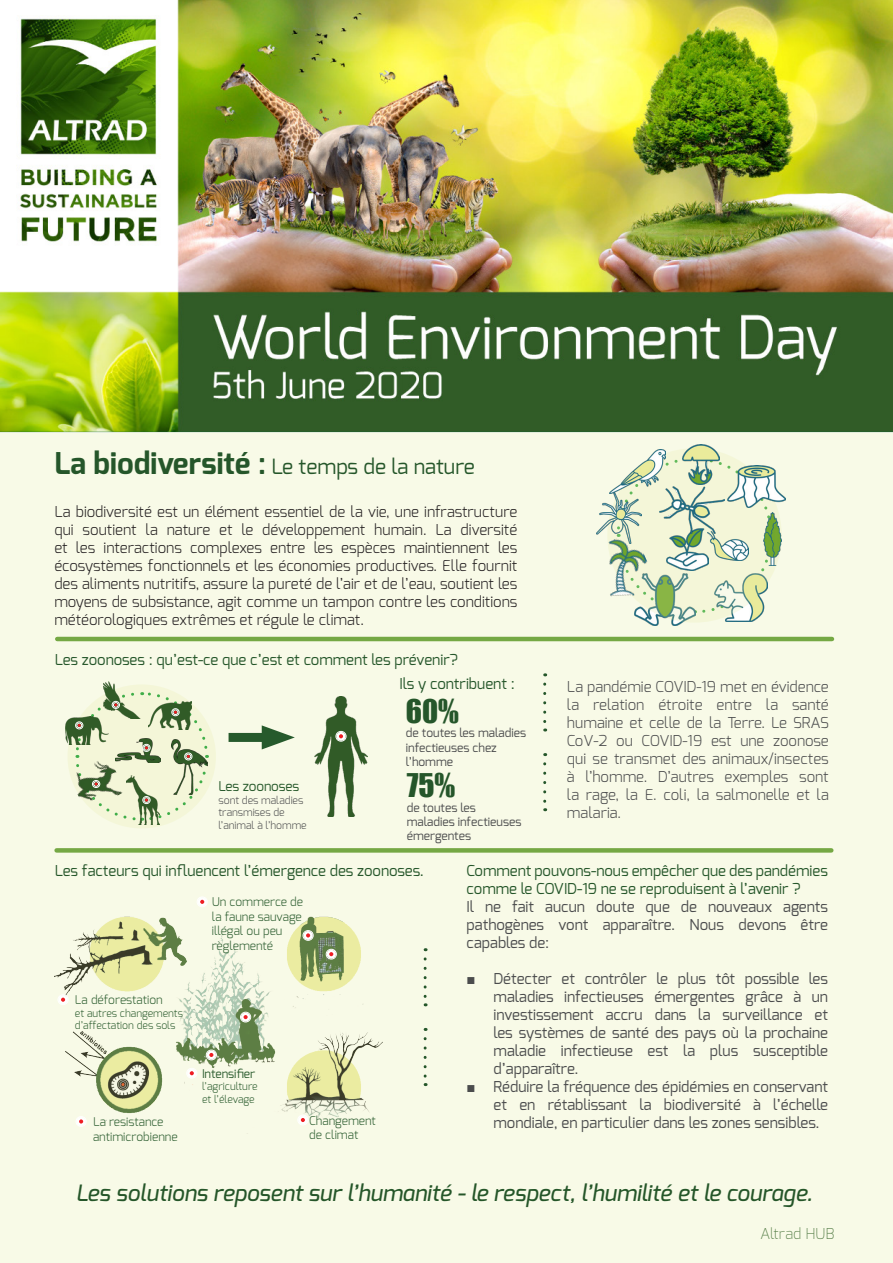
<style>
.page{position:relative;width:893px;height:1263px;background:#fff}
.page>*{position:absolute;margin:0;border:0;box-sizing:border-box;transform-origin:0 0}
.t1{font:30px "Impact";color:#25562a}
.t2{font:italic 500 22.5px "Exo";color:#255629}
.t3{font:21px "Exo";color:#25562a}
.t4{font:15px/18px "Exo";color:#4b4c4d;text-align:justify}
.t5{font:300 15px/18px "Exo";color:#231f20;text-align:justify}
.t6{font:300 15px/18px "Exo";color:#4b4c4d;text-align:justify}
.t7{font:15px/18px "Exo";color:#25562a}
.t8{font:200 15px "Exo";color:#25592b}
.t9{font:13.5px "Exo";color:#285a2c}
.t10{font:300 12px/14.4px "Exo";color:#285a2c}
.t11{font:12px/14.4px "Exo";color:#4b4c4d}
.t12{font:300 12px "Exo";color:#2a5b2d}
.t13{font:12px "Exo";color:#2a5b2d}
.t14{font:300 10.5px/12.6px "Exo";color:#2a5b2d}
.t15{font:300 10.5px/12.6px "Exo";color:#4b4c4d}
.s1{font-weight:700;font-size:30px}
.s2{color:#285a2c}
.s3{font-family:"Arial"}
</style>
<div class="page">
<img style="left:0;top:0;width:893px;height:430px">
<div style="left:0;top:430px;width:893px;height:833px;background:#f8fae7"></div>
<svg style="left:615px;top:456px;width:159px;height:159px"></svg>
<img style="left:634px;top:604px;width:62px;height:21px">
<img style="left:715px;top:585px;width:52px;height:36px">
<svg style="left:607px;top:448px;width:175px;height:175px;background:#e0e9c7"></svg>
<img style="left:667px;top:533px;width:41px;height:37px">
<img style="left:682px;top:444px;width:37px;height:40px">
<img style="left:763px;top:512px;width:18px;height:53px">
<img style="left:728px;top:465px;width:57px;height:42px">
<img style="left:596px;top:492px;width:46px;height:39px">
<img style="left:590px;top:531px;width:68px;height:73px">
<img style="left:707px;top:531px;width:41px;height:30px">
<img style="left:660px;top:486px;width:64px;height:47px">
<img style="left:610px;top:450px;width:56px;height:44px">
<hr style="left:57px;top:637px;width:775px;height:4px;background:#75a844">
<div style="left:57px;top:848px;width:774px;height:5px;background:#75a844"></div>
<svg style="left:543px;top:684px;width:3px;height:47px"></svg>
<svg style="left:543px;top:764px;width:3px;height:47px"></svg>
<svg style="left:424px;top:959px;width:3px;height:47px"></svg>
<svg style="left:424px;top:1038px;width:3px;height:48px"></svg>
<div style="left:68px;top:684px;width:148px;height:144px;background:#f4f6d8;border-radius:50%"></div>
<img style="left:65px;top:717px;width:9px;height:27px">
<img style="left:68px;top:764px;width:6px;height:48px">
<img style="left:138px;top:822px;width:22px;height:3px">
<img style="left:104px;top:681px;width:38px;height:10px">
<img style="left:315px;top:697px;width:52px;height:120px">
<div style="left:229px;top:733px;width:47px;height:9px;background:#265a2c"></div>
<svg style="left:262px;top:725px;width:33px;height:24px"></svg>
<svg style="left:74px;top:691px;width:136px;height:131px"></svg>
<div style="left:241px;top:1013px;width:9px;height:8px;background:#fff;border-radius:50%"></div>
<div style="left:240px;top:1012px;width:11px;height:10px;border:1px solid #fff;border-radius:50%"></div>
<div style="left:242px;top:1013px;width:8px;height:8px;border:1px solid #fff;border-radius:50%"></div>
<svg style="left:244px;top:1015px;width:4px;height:4px"></svg>
<div style="left:326px;top:949px;width:10px;height:10px;border:1px solid #fff;border-radius:50%"></div>
<div style="left:327px;top:950px;width:8px;height:8px;border:1px solid #fff;border-radius:50%"></div>
<svg style="left:329px;top:952px;width:4px;height:4px"></svg>
<div style="left:187px;top:1068px;width:10px;height:10px;border:1px solid #fff;border-radius:50%"></div>
<div style="left:188px;top:1069px;width:8px;height:8px;border:1px solid #fff;border-radius:50%"></div>
<svg style="left:190px;top:1071px;width:4px;height:4px"></svg>
<div style="left:298px;top:1115px;width:10px;height:10px;border:1px solid #fff;border-radius:50%"></div>
<div style="left:299px;top:1116px;width:8px;height:8px;border:1px solid #fff;border-radius:50%"></div>
<svg style="left:301px;top:1118px;width:4px;height:4px"></svg>
<div style="left:59px;top:995px;width:9px;height:9px;background:#fff;border-radius:50%"></div>
<div style="left:58px;top:995px;width:10px;height:10px;border:1px solid #fff;border-radius:50%"></div>
<div style="left:59px;top:996px;width:8px;height:7px;border:1px solid #fff;border-radius:50%"></div>
<svg style="left:61px;top:998px;width:4px;height:4px"></svg>
<div style="left:336px;top:731px;width:10px;height:10px;border:1px solid #fff;border-radius:50%"></div>
<div style="left:337px;top:732px;width:8px;height:8px;border:1px solid #fff;border-radius:50%"></div>
<svg style="left:339px;top:734px;width:4px;height:4px"></svg>
<div style="left:304px;top:931px;width:9px;height:9px;background:#fff;border-radius:50%"></div>
<div style="left:303px;top:930px;width:10px;height:10px;border:1px solid #fff;border-radius:50%"></div>
<div style="left:304px;top:932px;width:8px;height:7px;border:1px solid #fff;border-radius:50%"></div>
<svg style="left:306px;top:933px;width:4px;height:4px"></svg>
<div style="left:198px;top:897px;width:9px;height:9px;background:#fff;border-radius:50%"></div>
<div style="left:197px;top:897px;width:10px;height:10px;border:1px solid #fff;border-radius:50%"></div>
<div style="left:198px;top:898px;width:8px;height:8px;border:1px solid #fff;border-radius:50%"></div>
<svg style="left:200px;top:900px;width:4px;height:4px"></svg>
<div style="left:77px;top:1117px;width:9px;height:9px;background:#fff;border-radius:50%"></div>
<div style="left:76px;top:1116px;width:10px;height:10px;border:1px solid #fff;border-radius:50%"></div>
<div style="left:77px;top:1118px;width:8px;height:7px;border:1px solid #fff;border-radius:50%"></div>
<svg style="left:79px;top:1119px;width:4px;height:4px"></svg>
<div style="left:207px;top:1051px;width:9px;height:8px;background:#f8f9f8;border-radius:50%"></div>
<div style="left:206px;top:1050px;width:11px;height:10px;border:1px solid #fff;border-radius:50%"></div>
<div style="left:207px;top:1051px;width:8px;height:8px;border:1px solid #fff;border-radius:50%"></div>
<svg style="left:209px;top:1053px;width:4px;height:4px"></svg>
<p class="t3" style="left:54px;top:453px;width:422px"><span class="s1">La biodiversité :</span> Le temps de la nature</p>
<p class="t5" style="left:54px;top:503px;width:465px">La biodiversité est un élément essentiel de la vie, une infrastructure qui soutient la nature et le développement humain. La diversité et les interactions complexes entre les espèces maintiennent les écosystèmes fonctionnels et les économies productives. Elle fournit des aliments nutritifs, assure la pureté de l’air et de l’eau, soutient les moyens de subsistance, agit comme un tampon contre les conditions météorologiques extrêmes et régule le climat.</p>
<p class="t7" style="left:55px;top:650px;width:404px">Les zoonoses : qu’est-ce que c’est et comment les prévenir?</p>
<p class="t9" style="left:218px;top:778px;width:83px">Les zoonoses</p>
<p class="t15" style="left:218px;top:794px;width:90px">sont des maladies transmises de l’animal à l’homme</p>
<p class="t7" style="left:400px;top:675px;width:117px">Ils y contribuent :</p>
<p class="t1" style="left:406px;top:688px;width:55px">60%</p>
<p class="t11" style="left:406px;top:725px;width:122px">de toutes les maladies infectieuses chez l’homme</p>
<p class="t1" style="left:407px;top:762px;width:50px">75%</p>
<p class="t11" style="left:407px;top:800px;width:116px">de toutes les maladies infectieuses émergentes</p>
<p class="t6" style="left:567px;top:678px;width:263px">La pandémie COVID-19 met en évidence la relation étroite entre la santé humaine et celle de la Terre. Le SRAS CoV-2 ou COVID-19 est une zoonose qui se transmet des animaux/insectes à l’homme. D’autres exemples sont la rage, la E. coli, la salmonelle et la malaria.</p>
<p class="t7" style="left:55px;top:861px;width:370px">Les facteurs qui influencent l’émergence des zoonoses.</p>
<p class="t12" style="left:75px;top:992px;width:89px">La déforestation</p>
<p class="t14" style="left:75px;top:1007px;width:109px">et autres changements d’affectation des sols</p>
<p class="t10" style="left:93px;top:1115px;width:86px">La resistance antimicrobienne</p>
<p class="t10" style="left:212px;top:895px;width:93px">Un commerce de la faune sauvage illégal ou peu règlementé</p>
<p class="t13" style="left:202px;top:1066px;width:55px"><span class="s2">I</span>ntensifier</p>
<p class="t14" style="left:202px;top:1080px;width:57px">l’agriculture et l’élevage</p>
<p class="t10" style="left:309px;top:1113px;width:68px">Changement de climat</p>
<p class="t7" style="left:467px;top:861px;width:363px">Comment pouvons-nous empêcher que des pandémies comme le COVID-19 ne se reproduisent à l’avenir ?</p>
<p class="t4" style="left:467px;top:897px;width:363px">Il ne fait aucun doute que de nouveaux agents pathogènes vont apparaître. Nous devons être capables de:</p>
<p class="t4" style="left:494px;top:969px;width:336px;text-indent:-27px"><span class="s3">■</span> Détecter et contrôler le plus tôt possible les maladies infectieuses émergentes grâce à un investissement accru dans la surveillance et les systèmes de santé des pays où la prochaine maladie infectieuse est la plus susceptible d’apparaître.</p>
<p class="t4" style="left:494px;top:1077px;width:336px;text-indent:-27px"><span class="s3">■</span> Réduire la fréquence des épidémies en conservant et en rétablissant la biodiversité à l’échelle mondiale, en particulier dans les zones sensibles.</p>
<p class="t2" style="left:76px;top:1178px;width:738px">Les solutions reposent sur l’humanité - le respect, l’humilité et le courage.</p>
<p class="t8" style="left:760px;top:1224px;width:76px">Altrad HUB</p>
</div>
